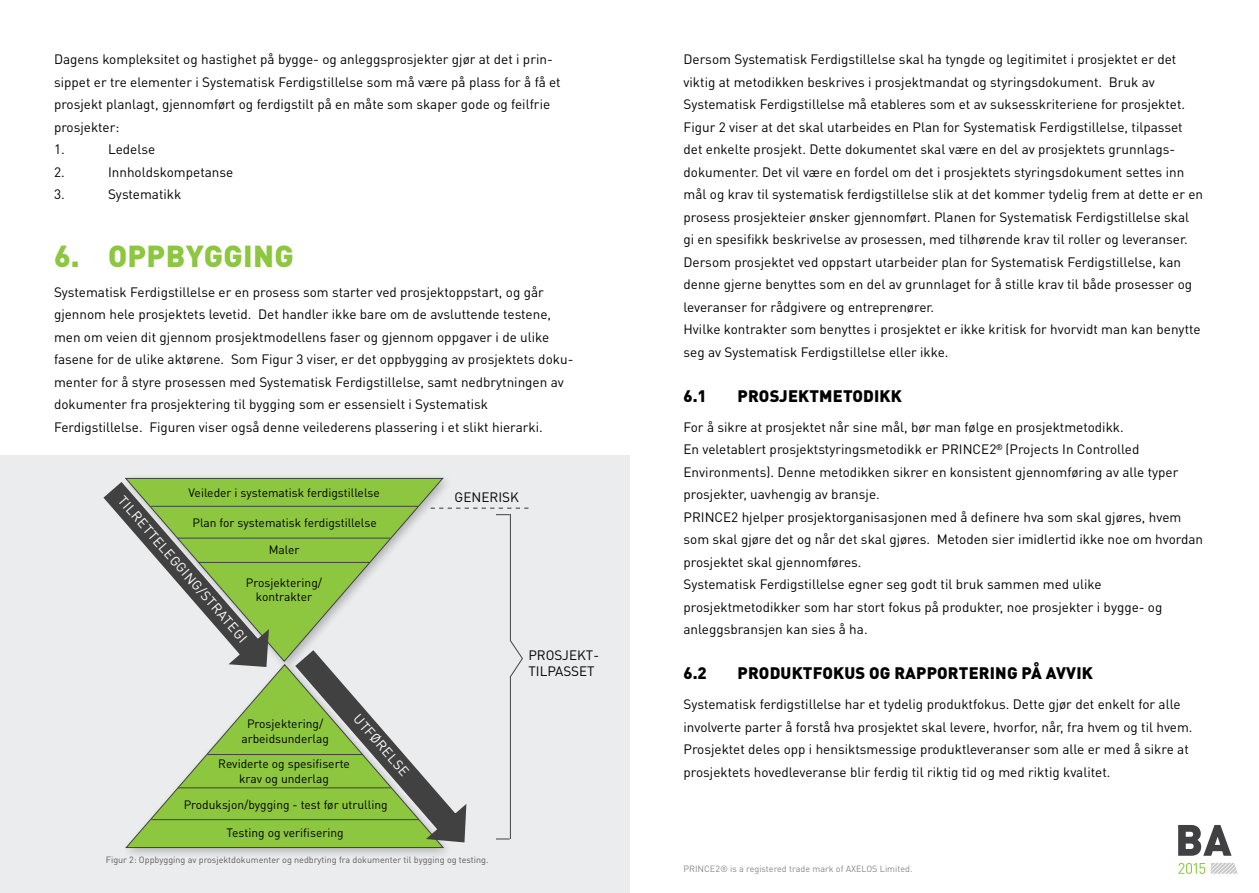
<style>
.page{position:relative;width:1259px;height:893px;background:#fff}
.page>*{position:absolute;margin:0;border:0;box-sizing:border-box;transform-origin:0 0}
.t1{font:900 30px "DIN Pro";letter-spacing:.01em;color:#8dc63f}
.t2{font:900 16.5px "DIN Pro";letter-spacing:.01em;color:#000}
.t3{font:13.5px/22.5px "DIN Pro";color:#000}
.t4{font:13.5px "DIN Pro";color:#fff}
.t5{font:12px/14.4px "DIN Pro";color:#000;text-align:center}
.t6{font:9px "DIN Pro";color:#5d595a}
.t7{font:9px "DIN Pro";color:#8c8789}
</style>
<div class="page">
<svg style="left:1178px;top:825px;width:53px;height:31px"></svg>
<svg style="left:1178px;top:863px;width:59px;height:11px"></svg>
<div style="left:0;top:455px;width:629px;height:438px;background:#ebecee"></div>
<div style="left:121px;top:472px;width:332px;height:200px;background:#000;opacity:.25"></div>
<svg style="left:125px;top:478px;width:318px;height:182px"></svg>
<div style="left:122px;top:660px;width:332px;height:199px;background:#000;opacity:.25"></div>
<svg style="left:126px;top:664px;width:318px;height:184px"></svg>
<hr style="left:151px;top:506px;width:267px;height:1px;background:#424142">
<hr style="left:151px;top:819px;width:268px;height:1px;background:#424142">
<hr style="left:177px;top:538px;width:213px;height:1px;background:#424142">
<hr style="left:178px;top:788px;width:213px;height:1px;background:#424142">
<hr style="left:198px;top:562px;width:172px;height:1px;background:#424142">
<hr style="left:207px;top:754px;width:156px;height:1px;background:#424142">
<svg style="left:103px;top:479px;width:168px;height:190px"></svg>
<svg style="left:292px;top:508px;width:236px;height:337px"></svg>
<p class="t3" style="left:54px;top:48px;width:508px">Dagens kompleksitet og hastighet på bygge- og anleggsprosjekter gjør at det i prin&shy;sippet er tre elementer i Systematisk Ferdigstillelse som må være på plass for å få et prosjekt planlagt, gjennomført og ferdigstilt på en måte som skaper gode og feilfrie prosjekter:<br>1.</p>
<p class="t3" style="left:108px;top:138px;width:49px">Ledelse</p>
<p class="t3" style="left:54px;top:160px;width:12px">2.</p>
<p class="t3" style="left:108px;top:160px;width:127px">Innholdskompetanse</p>
<p class="t3" style="left:54px;top:183px;width:12px">3.</p>
<p class="t3" style="left:108px;top:183px;width:75px">Systematikk</p>
<h1 class="t1" style="left:54px;top:236px;width:241px">6. OPPBYGGING</h1>
<p class="t3" style="left:54px;top:280px;width:521px">Systematisk Ferdigstillelse er en prosess som starter ved prosjektoppstart, og går gjennom hele prosjektets levetid. Det handler ikke bare om de avsluttende testene, men om veien dit gjennom prosjektmodellens faser og gjennom oppgaver i de ulike fasene for de ulike aktørene. Som Figur 3 viser, er det oppbygging av prosjektets doku&shy;menter for å styre prosessen med Systematisk Ferdigstillelse, samt nedbrytningen av dokumenter fra prosjektering til bygging som er essensielt i Systematisk Ferdigstillelse. Figuren viser også denne veilederens plassering i et slikt hierarki.</p>
<p class="t5" style="left:189px;top:485px;width:193px">Veileder i systematisk ferdigstillelse</p>
<p class="t4" style="left:128px;top:492px;width:190px;rotate:49deg">TILRETTELEGGING/STRATEGI</p>
<p class="t5" style="left:192px;top:515px;width:186px">Plan for systematisk ferdigstillelse</p>
<p class="t5" style="left:269px;top:542px;width:32px">Maler</p>
<p class="t5" style="left:246px;top:575px;width:78px">Prosjektering/ kontrakter</p>
<p class="t3" style="left:454px;top:485px;width:66px">GENERISK</p>
<p class="t3" style="left:528px;top:646px;width:72px;line-height:16.5px">PROSJEKT-<br>TILPASSET</p>
<p class="t4" style="left:363px;top:710px;width:78px;rotate:49deg">UTFØRELSE</p>
<p class="t5" style="left:241px;top:716px;width:89px">Prosjektering/ arbeidsunderlag</p>
<p class="t5" style="left:218px;top:756px;width:133px">Reviderte og spesifiserte krav og underlag</p>
<p class="t5" style="left:184px;top:797px;width:205px">Produksjon/bygging - test før utrulling</p>
<p class="t5" style="left:227px;top:824px;width:119px">Testing og verifisering</p>
<p class="t6" style="left:106px;top:854px;width:384px">Figur 2: Oppbygging av prosjektdokumenter og nedbryting fra dokumenter til bygging og testing.</p>
<p class="t3" style="left:683px;top:48px;width:521px">Dersom Systematisk Ferdigstillelse skal ha tyngde og legitimitet i prosjektet er det viktig at metodikken beskrives i prosjektmandat og styringsdokument. Bruk av Systematisk Ferdigstillelse må etableres som et av suksesskriteriene for prosjektet.<br>Figur 2 viser at det skal utarbeides en Plan for Systematisk Ferdigstillelse, tilpasset det enkelte prosjekt. Dette dokumentet skal være en del av prosjektets grunnlags&shy;dokumenter. Det vil være en fordel om det i prosjektets styringsdokument settes inn mål og krav til systematisk ferdigstillelse slik at det kommer tydelig frem at dette er en prosess prosjekteier ønsker gjennomført. Planen for Systematisk Ferdigstillelse skal gi en spesifikk beskrivelse av prosessen, med tilhørende krav til roller og leveranser.<br>Dersom prosjektet ved oppstart utarbeider plan for Systematisk Ferdigstillelse, kan denne gjerne benyttes som en del av grunnlaget for å stille krav til både prosesser og leveranser for rådgivere og entreprenører.<br>Hvilke kontrakter som benyttes i prosjektet er ikke kritisk for hvorvidt man kan benytte seg av Systematisk Ferdigstillelse eller ikke.</p>
<p class="t2" style="left:683px;top:385px;width:25px">6.1</p>
<p class="t2" style="left:737px;top:385px;width:166px">PROSJEKTMETODIKK</p>
<p class="t3" style="left:683px;top:415px;width:521px">For å sikre at prosjektet når sine mål, bør man følge en prosjektmetodikk.<br>En veletablert prosjektstyringsmetodikk er PRINCE2<sup>®</sup> (Projects In Controlled Environments). Denne metodikken sikrer en konsistent gjennomføring av alle typer prosjekter, uavhengig av bransje.<br>PRINCE2 hjelper prosjektorganisasjonen med å definere hva som skal gjøres, hvem som skal gjøre det og når det skal gjøres. Metoden sier imidlertid ikke noe om hvordan prosjektet skal gjennomføres.<br>Systematisk Ferdigstillelse egner seg godt til bruk sammen med ulike prosjektmetodikker som har stort fokus på produkter, noe prosjekter i bygge- og anleggsbransjen kan sies å ha.</p>
<p class="t2" style="left:683px;top:662px;width:25px">6.2</p>
<p class="t2" style="left:737px;top:662px;width:357px">PRODUKTFOKUS OG RAPPORTERING PÅ AVVIK</p>
<p class="t3" style="left:683px;top:693px;width:510px">Systematisk ferdigstillelse har et tydelig produktfokus. Dette gjør det enkelt for alle involverte parter å forstå hva prosjektet skal levere, hvorfor, når, fra hvem og til hvem.<br>Prosjektet deles opp i hensiktsmessige produktleveranser som alle er med å sikre at prosjektets hovedleveranse blir ferdig til riktig tid og med riktig kvalitet.</p>
<p class="t7" style="left:683px;top:863px;width:230px">PRINCE2® is a registered trade mark of AXELOS Limited.</p>
</div>
